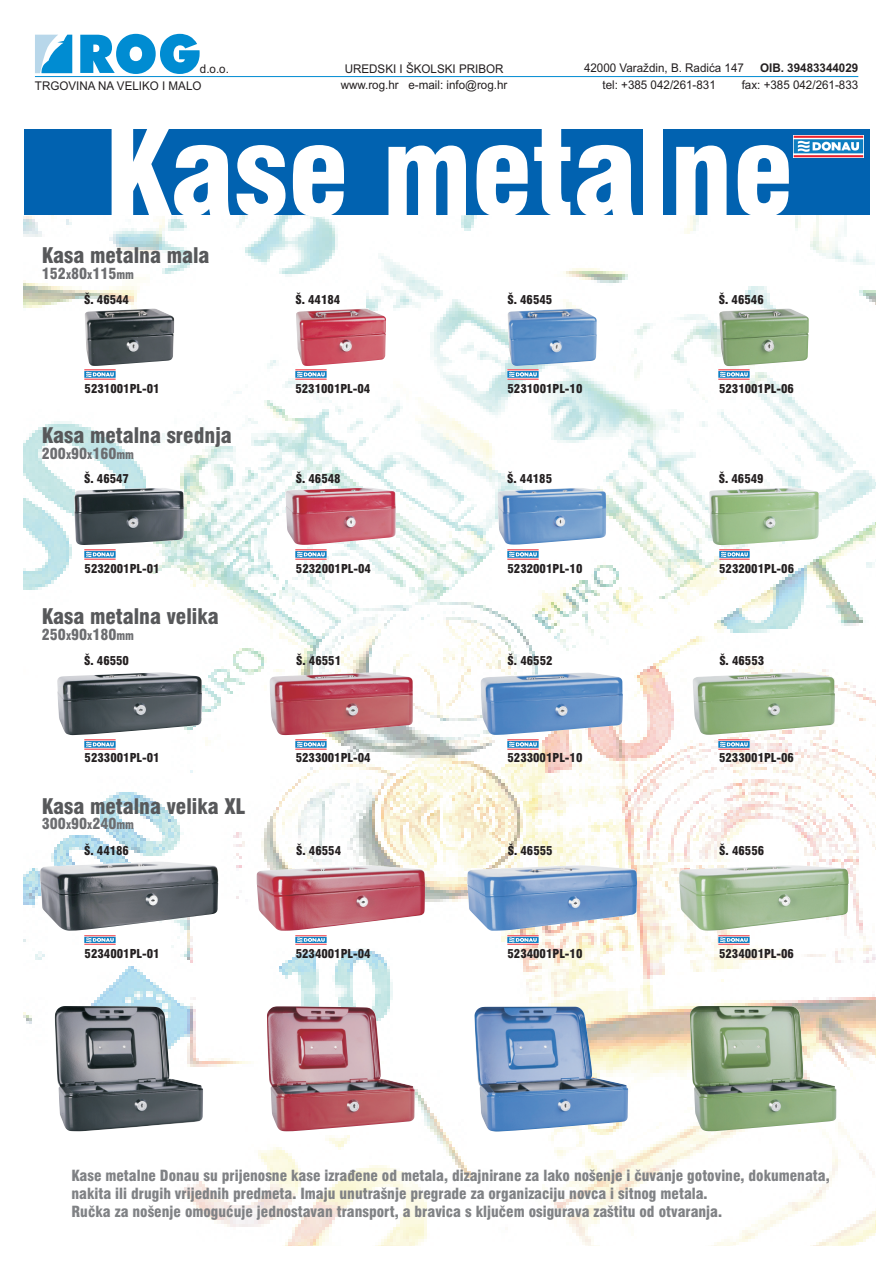
<style>
.page{position:relative;width:893px;height:1263px;background:#fff}
.page>*{position:absolute;margin:0;border:0;box-sizing:border-box;transform-origin:0 0}
.t1{font:900 condensed 121.05px "Swiss 721 BT";color:#fff}
.t2{font:900 condensed 21px "Swiss 721 BT";color:#57585a}
.t3{font:900 condensed 15px/18px "Swiss 721 BT";color:#808285}
.t4{font:900 condensed 15px "Swiss 721 BT";color:#6c6d70}
.t5{font:900 condensed 12px "Swiss 721 BT";color:#231f20}
.t6{font:12px "Arial";color:#231f20}
.t7{font:700 12px "Arial";color:#231f20}
.s1{font-size:12px}
</style>
<div class="page">
<svg style="left:58px;top:35px;width:14px;height:38px"></svg>
<img style="left:40px;top:35px;width:18px;height:38px">
<svg style="left:80px;top:34px;width:120px;height:40px"></svg>
<hr style="left:35px;top:76px;width:823px;height:1px;background:#008cd2">
<img style="left:24px;top:214px;width:852px;height:1031px">
<div style="left:24px;top:129px;width:845px;height:85px;background:#0162b0"></div>
<img style="left:793px;top:136px;width:70px;height:22px">
<img style="left:55px;top:1006px;width:148px;height:125px">
<img style="left:267px;top:1006px;width:148px;height:125px">
<img style="left:474px;top:1007px;width:154px;height:124px">
<img style="left:690px;top:1006px;width:146px;height:125px">
<img style="left:85px;top:309px;width:89px;height:57px">
<img style="left:296px;top:309px;width:90px;height:57px">
<img style="left:508px;top:309px;width:89px;height:57px">
<img style="left:719px;top:309px;width:90px;height:57px">
<img style="left:74px;top:488px;width:110px;height:57px">
<img style="left:57px;top:672px;width:145px;height:63px">
<img style="left:40px;top:862px;width:178px;height:69px">
<img style="left:286px;top:488px;width:110px;height:57px">
<img style="left:498px;top:488px;width:108px;height:57px">
<img style="left:709px;top:488px;width:110px;height:57px">
<img style="left:270px;top:672px;width:143px;height:63px">
<img style="left:481px;top:672px;width:142px;height:63px">
<img style="left:693px;top:672px;width:142px;height:63px">
<img style="left:257px;top:865px;width:168px;height:66px">
<img style="left:467px;top:865px;width:170px;height:66px">
<img style="left:679px;top:865px;width:170px;height:66px">
<img style="left:85px;top:370px;width:30px;height:10px">
<img style="left:295px;top:370px;width:31px;height:10px">
<img style="left:507px;top:370px;width:31px;height:10px">
<img style="left:719px;top:370px;width:31px;height:10px">
<img style="left:85px;top:549px;width:30px;height:10px">
<img style="left:296px;top:549px;width:31px;height:10px">
<img style="left:507px;top:549px;width:31px;height:10px">
<img style="left:719px;top:549px;width:31px;height:10px">
<img style="left:85px;top:739px;width:30px;height:10px">
<img style="left:296px;top:739px;width:30px;height:10px">
<img style="left:507px;top:739px;width:31px;height:10px">
<img style="left:719px;top:739px;width:31px;height:10px">
<img style="left:85px;top:935px;width:30px;height:10px">
<img style="left:296px;top:935px;width:30px;height:10px">
<img style="left:507px;top:935px;width:31px;height:10px">
<img style="left:719px;top:935px;width:31px;height:10px">
<p class="t6" style="left:200px;top:65px;width:31px">d.o.o.</p>
<p class="t6" style="left:345px;top:64px;width:160px">UREDSKI I ŠKOLSKI PRIBOR</p>
<p class="t6" style="left:584px;top:63px;width:161px">42000 Varaždin, B. Radiãa 147</p>
<p class="t7" style="left:760px;top:63px;width:100px">OIB. 39483344029</p>
<p class="t6" style="left:35px;top:81px;width:168px">TRGOVINA NA VELIKO I MALO</p>
<p class="t6" style="left:341px;top:81px;width:168px">www.rog.hr e-mail: info@rog.hr</p>
<p class="t6" style="left:602px;top:81px;width:115px">tel: +385 042/261-831</p>
<p class="t6" style="left:742px;top:81px;width:118px">fax: +385 042/261-833</p>
<h1 class="t1" style="left:104px;top:123px;width:691px">Kase metalne</h1>
<h2 class="t2" style="left:42px;top:247px;width:169px">Kasa metalna mala</h2>
<p class="t4" style="left:42px;top:267px;width:94px">152<span class="s1">x</span>80<span class="s1">x</span>115<span class="s1">mm</span></p>
<p class="t5" style="left:84px;top:295px;width:46px">Š. 46544</p>
<p class="t5" style="left:295px;top:295px;width:46px">Š. 44184</p>
<p class="t5" style="left:507px;top:295px;width:46px">Š. 46545</p>
<p class="t5" style="left:719px;top:295px;width:46px">Š. 46546</p>
<p class="t5" style="left:85px;top:384px;width:76px">5231001PL-01</p>
<p class="t5" style="left:295px;top:384px;width:76px">5231001PL-04</p>
<p class="t5" style="left:507px;top:384px;width:76px">5231001PL-10</p>
<p class="t5" style="left:719px;top:384px;width:76px">5231001PL-06</p>
<h2 class="t2" style="left:42px;top:427px;width:191px">Kasa metalna srednja</h2>
<p class="t4" style="left:42px;top:447px;width:94px">200<span class="s1">x</span>90<span class="s1">x</span>160<span class="s1">mm</span></p>
<p class="t5" style="left:84px;top:474px;width:46px">Š. 46547</p>
<p class="t5" style="left:296px;top:474px;width:46px">Š. 46548</p>
<p class="t5" style="left:507px;top:474px;width:46px">Š. 44185</p>
<p class="t5" style="left:719px;top:474px;width:46px">Š. 46549</p>
<p class="t5" style="left:85px;top:563px;width:76px">5232001PL-01</p>
<p class="t5" style="left:296px;top:563px;width:76px">5232001PL-04</p>
<p class="t5" style="left:507px;top:563px;width:76px">5232001PL-10</p>
<p class="t5" style="left:719px;top:563px;width:76px">5232001PL-06</p>
<h2 class="t2" style="left:42px;top:608px;width:178px">Kasa metalna velika</h2>
<p class="t4" style="left:42px;top:628px;width:94px">250<span class="s1">x</span>90<span class="s1">x</span>180<span class="s1">mm</span></p>
<p class="t5" style="left:84px;top:656px;width:46px">Š. 46550</p>
<p class="t5" style="left:296px;top:656px;width:46px">Š. 46551</p>
<p class="t5" style="left:508px;top:656px;width:46px">Š. 46552</p>
<p class="t5" style="left:719px;top:656px;width:46px">Š. 46553</p>
<p class="t5" style="left:85px;top:753px;width:76px">5233001PL-01</p>
<p class="t5" style="left:296px;top:753px;width:76px">5233001PL-04</p>
<p class="t5" style="left:507px;top:753px;width:76px">5233001PL-10</p>
<p class="t5" style="left:719px;top:753px;width:76px">5233001PL-06</p>
<h2 class="t2" style="left:42px;top:797px;width:205px">Kasa metalna velika XL</h2>
<p class="t4" style="left:42px;top:818px;width:94px">300<span class="s1">x</span>90<span class="s1">x</span>240<span class="s1">mm</span></p>
<p class="t5" style="left:84px;top:846px;width:46px">Š. 44186</p>
<p class="t5" style="left:296px;top:846px;width:46px">Š. 46554</p>
<p class="t5" style="left:508px;top:846px;width:46px">Š. 46555</p>
<p class="t5" style="left:719px;top:846px;width:46px">Š. 46556</p>
<p class="t5" style="left:85px;top:949px;width:76px">5234001PL-01</p>
<p class="t5" style="left:296px;top:949px;width:76px">5234001PL-04</p>
<p class="t5" style="left:507px;top:949px;width:76px">5234001PL-10</p>
<p class="t5" style="left:719px;top:949px;width:76px">5234001PL-06</p>
<p class="t3" style="left:72px;top:1168px;width:760px">Kase metalne Donau su prijenosne kase izraðene od metala, dizajnirane za lako nošenje i èuvanje gotovine, dokumenata, nakita ili drugih vrijednih predmeta. Imaju unutrašnje pregrade za organizaciju novca i sitnog metala.<br>Ruèka za nošenje omoguæuje jednostavan transport, a bravica s kljuèem osigurava zaštitu od otvaranja.</p>
</div>
